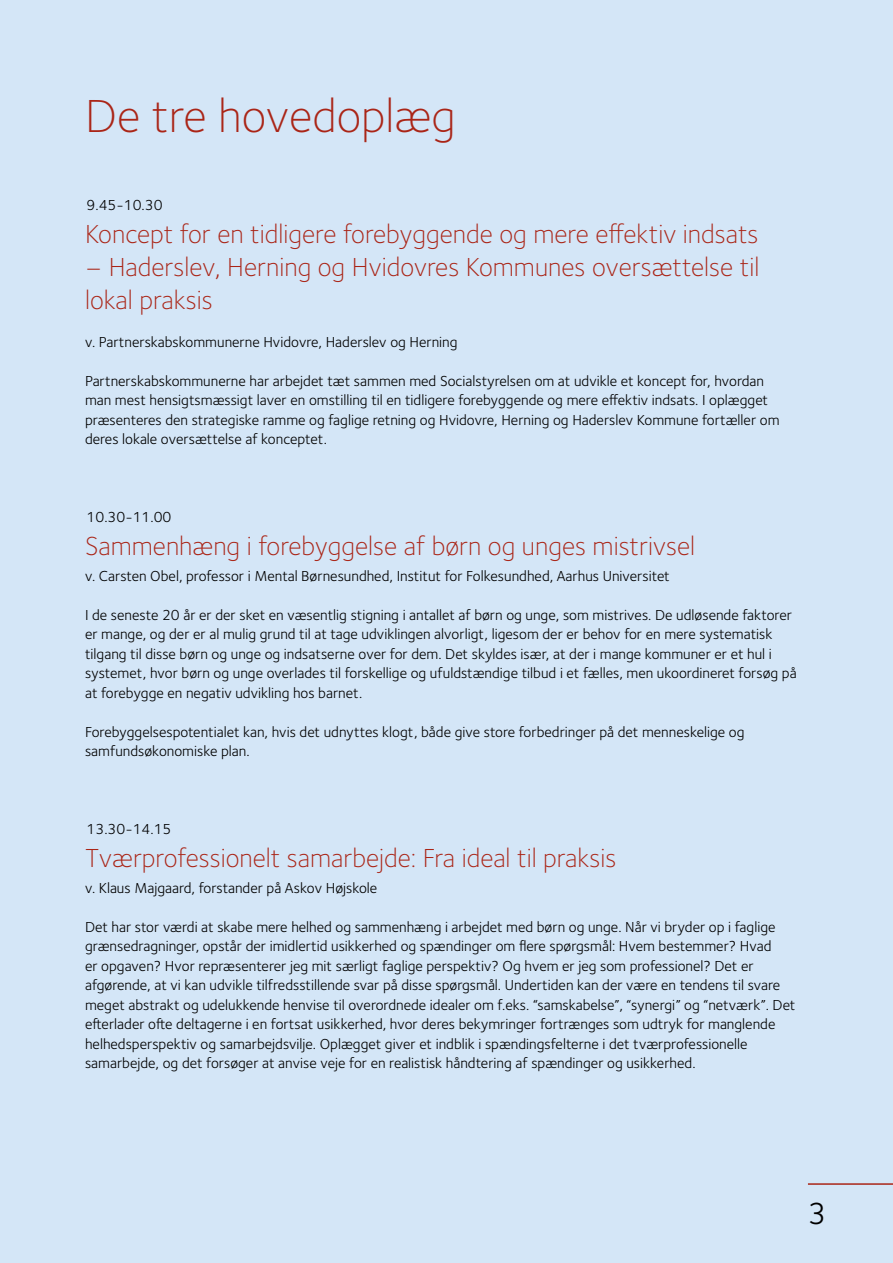
<style>
.page{position:relative;width:893px;height:1263px;background:#d4e6f7}
.page>*{position:absolute;margin:0;border:0;box-sizing:border-box;transform-origin:0 0}
.t1{font:300 48px "Foundry Sterling";color:#aa2517}
.t2{font:31.5px "Foundry Sterling";color:#000}
.t3{font:300 27px/33px "Foundry Sterling";color:#aa2517}
.brød{font:15px/19.5px "Foundry Sterling";color:#000}
.brød_2_program{font:15px "Foundry Sterling";color:#000}
</style>
<div class="page">
<hr style="left:808px;top:1183px;width:85px;height:2px;background:#aa2517">
<h2 class="t1" style="left:85px;top:88px;width:372px">De tre hovedoplæg</h2>
<p class="brød_2_program" style="left:87px;top:196px;width:78px">9.45-10.30</p>
<h3 class="t3" style="left:85px;top:217px;width:675px">Koncept for en tidligere forebyggende og mere effektiv indsats</h3>
<h3 class="t3" style="left:85px;top:250px;width:676px">– Haderslev, Herning og Hvidovres Kommunes oversættelse til lokal praksis</h3>
<p class="brød" style="left:85px;top:332px;width:374px">v. Partnerskabskommunerne Hvidovre, Haderslev og Herning</p>
<p class="brød" style="left:85px;top:371px;width:696px">Partnerskabskommunerne har arbejdet tæt sammen med Socialstyrelsen om at udvikle et koncept for, hvordan man mest hensigtsmæssigt laver en omstilling til en tidligere forebyggende og mere effektiv indsats. I oplægget præsenteres den strategiske ramme og faglige retning og Hvidovre, Herning og Haderslev Kommune fortæller om deres lokale oversættelse af konceptet.</p>
<p class="brød_2_program" style="left:87px;top:508px;width:86px">10.30-11.00</p>
<h3 class="t3" style="left:85px;top:529px;width:612px">Sammenhæng i forebyggelse af børn og unges mistrivsel</h3>
<p class="brød" style="left:85px;top:566px;width:586px">v. Carsten Obel, professor i Mental Børnesundhed, Institut for Folkesundhed, Aarhus Universitet</p>
<p class="brød" style="left:85px;top:605px;width:713px">I de seneste 20 år er der sket en væsentlig stigning i antallet af børn og unge, som mistrives. De udløsende faktorer er mange, og der er al mulig grund til at tage udviklingen alvorligt, ligesom der er behov for en mere systematisk tilgang til disse børn og unge og indsatserne over for dem. Det skyldes især, at der i mange kommuner er et hul i systemet, hvor børn og unge overlades til forskellige og ufuldstændige tilbud i et fælles, men ukoordineret forsøg på at forebygge en negativ udvikling hos barnet.</p>
<p class="brød" style="left:85px;top:722px;width:661px">Forebyggelsespotentialet kan, hvis det udnyttes klogt, både give store forbedringer på det menneskelige og samfundsøkonomiske plan.</p>
<p class="brød_2_program" style="left:87px;top:820px;width:86px">13.30-14.15</p>
<h3 class="t3" style="left:85px;top:841px;width:533px">Tværprofessionelt samarbejde: Fra ideal til praksis</h3>
<p class="brød" style="left:85px;top:878px;width:294px">v. Klaus Majgaard, forstander på Askov Højskole</p>
<p class="brød" style="left:85px;top:917px;width:712px">Det har stor værdi at skabe mere helhed og sammenhæng i arbejdet med børn og unge. Når vi bryder op i faglige grænsedragninger, opstår der imidlertid usikkerhed og spændinger om flere spørgsmål: Hvem bestemmer? Hvad<br>er opgaven? Hvor repræsenterer jeg mit særligt faglige perspektiv? Og hvem er jeg som professionel? Det er afgørende, at vi kan udvikle tilfredsstillende svar på disse spørgsmål. Undertiden kan der være en tendens til svare meget abstrakt og udelukkende henvise til overordnede idealer om f.eks. “samskabelse”, “synergi” og “netværk”. Det efterlader ofte deltagerne i en fortsat usikkerhed, hvor deres bekymringer fortrænges som udtryk for manglende helhedsperspektiv og samarbejdsvilje. Oplægget giver et indblik i spændingsfelterne i det tværprofessionelle samarbejde, og det forsøger at anvise veje for en realistisk håndtering af spændinger og usikkerhed.</p>
<h2 class="t2" style="left:808px;top:1195px;width:20px">3</h2>
</div>
